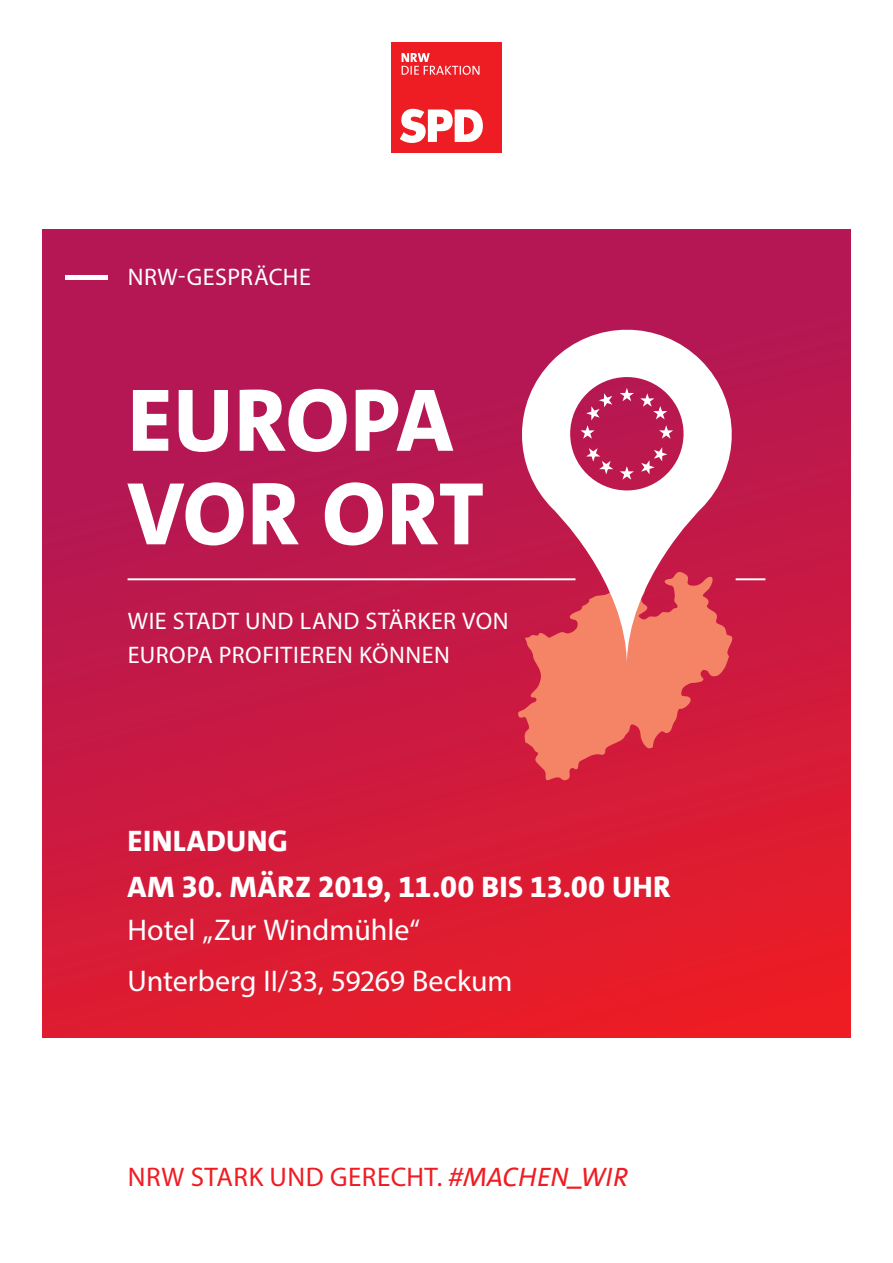
<style>
.page{position:relative;width:893px;height:1263px;background:#fff}
.page>*{position:absolute;margin:0;border:0;box-sizing:border-box;transform-origin:0 0}
.t1{font:800 90px/93.6px "SPD The Sans";letter-spacing:.005em;color:#fff}
.t2{font:30px/51px "Myriad Pro";color:#fff}
.t3{font:800 30px/46.8px "SPD The Sans";letter-spacing:.01em;color:#fff}
.t4{font:27px "Myriad Pro";letter-spacing:.02em;color:#ee1d23}
.t5{font:24px/34px "Myriad Pro";letter-spacing:.02em;color:#fff}
.s1{font-family:"SPD The Sans";font-style:italic}
</style>
<div class="page">
<div style="left:43px;top:230px;width:807px;height:807px;background:linear-gradient(to bottom,#aa165b,#e31c2d)"></div>
<div style="left:391px;top:43px;width:111px;height:110px;background:#ee1d23"></div>
<svg style="left:400px;top:109px;width:83px;height:34px"></svg>
<svg style="left:402px;top:53px;width:77px;height:22px"></svg>
<hr style="left:128px;top:578px;width:447px;height:2px;background:#fff">
<hr style="left:736px;top:578px;width:29px;height:2px;background:#fff">
<svg style="left:518px;top:665px;width:216px;height:116px;background:#e45351"></svg>
<svg style="left:512px;top:319px;width:230px;height:346px"></svg>
<svg style="left:620px;top:388px;width:14px;height:13px"></svg>
<svg style="left:640px;top:393px;width:27px;height:26px"></svg>
<svg style="left:659px;top:425px;width:14px;height:14px"></svg>
<svg style="left:620px;top:466px;width:14px;height:14px"></svg>
<svg style="left:580px;top:393px;width:32px;height:46px"></svg>
<svg style="left:586px;top:448px;width:27px;height:26px"></svg>
<svg style="left:641px;top:447px;width:26px;height:27px"></svg>
<hr style="left:65px;top:275px;width:43px;height:4px;background:#fff">
<p class="t5" style="left:128px;top:259px;width:185px">NRW-GESPRÄCHE</p>
<h1 class="t1" style="left:128px;top:374px;width:358px">EUROPA<br>VOR ORT</h1>
<p class="t5" style="left:128px;top:604px;width:382px">WIE STADT UND LAND STÄRKER VON<br>EUROPA PROFITIEREN KÖNNEN</p>
<p class="t3" style="left:128px;top:817px;width:545px">EINLADUNG<br>AM 30. MÄRZ 2019, 11.00 BIS 13.00 UHR</p>
<p class="t2" style="left:128px;top:904px;width:387px">Hotel „Zur Windmühle“<br>Unterberg II/33, 59269 Beckum</p>
<p class="t4" style="left:128px;top:1161px;width:502px">NRW STARK UND GERECHT. <span class="s1">#MACHEN</span><sup>_</sup><span class="s1">WIR</span></p>
</div>
